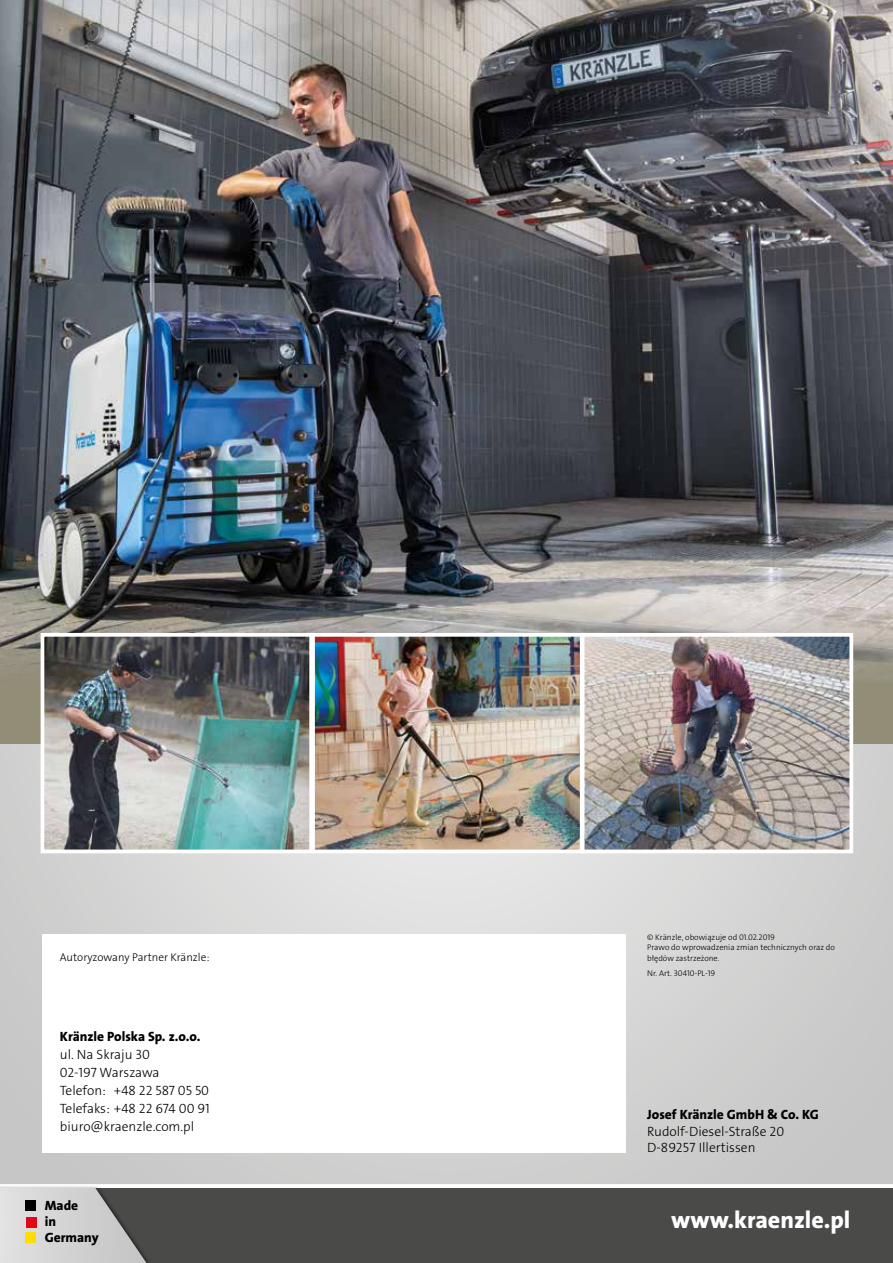
<style>
.page{position:relative;width:893px;height:1263px;background:#fff}
.page>*{position:absolute;margin:0;border:0;box-sizing:border-box;transform-origin:0 0}
.t1{font:24px "The Sans LP8 Ex Bld";color:#fff}
.t2{font:13.5px/18px "The Sans LP3 Lig";color:#000}
.t3{font:13.5px/16px "The Sans LP8 Ex Bld";color:#000}
.t4{font:11.25px "The Sans LP3 Lig";color:#000}
.t5{font:8.25px/10.5px "The Sans LP3 Lig";color:#000}
</style>
<div class="page">
<svg style="left:0;top:743px;width:893px;height:441px;background:#d2d2d2"></svg>
<img style="left:0;top:0;width:893px;height:689px">
<img style="left:46px;top:638px;width:262px;height:210px">
<div style="left:41px;top:633px;width:272px;height:220px;border:4px solid #fff"></div>
<img style="left:316px;top:638px;width:263px;height:210px">
<div style="left:311px;top:633px;width:273px;height:220px;border:4px solid #fff"></div>
<img style="left:586px;top:638px;width:262px;height:210px">
<div style="left:581px;top:633px;width:272px;height:220px;border:4px solid #fff"></div>
<div style="left:43px;top:934px;width:583px;height:218px;background:#fff"></div>
<div style="left:0;top:1188px;width:893px;height:75px;background:#4a4a49"></div>
<div style="left:0;top:1185px;width:161px;height:78px;background:#000;opacity:.7"></div>
<svg style="left:0;top:1188px;width:147px;height:75px"></svg>
<div style="left:26px;top:1200px;width:10px;height:10px;background:#000"></div>
<div style="left:26px;top:1217px;width:10px;height:10px;background:#e30613"></div>
<div style="left:26px;top:1233px;width:10px;height:10px;background:#fd0"></div>
<p class="t4" style="left:60px;top:950px;width:151px">Autoryzowany Partner Kränzle:</p>
<p class="t3" style="left:60px;top:1028px;width:142px">Kränzle Polska Sp. z.o.o.</p>
<p class="t2" style="left:60px;top:1045px;width:151px">ul. Na Skraju 30<br>02-197 Warszawa<br>Telefon: +48 22 587 05 50<br>Telefaks: +48 22 674 00 91 biuro@kraenzle.com.pl</p>
<p class="t3" style="left:45px;top:1197px;width:56px">Made<br>in<br>Germany</p>
<p class="t5" style="left:647px;top:932px;width:189px">© Kränzle, obowiązuje od 01.02.2019<br>Prawo do wprowadzenia zmian technicznych oraz do błędów zastrzeżone.</p>
<p class="t5" style="left:647px;top:968px;width:70px">Nr. Art. 30410-PL-19</p>
<p class="t3" style="left:647px;top:1107px;width:173px">Josef Kränzle GmbH &amp; Co. KG</p>
<p class="t2" style="left:647px;top:1123px;width:138px;line-height:16.5px">Rudolf-Diesel-Straße 20<br>D-89257 Illertissen</p>
<h1 class="t1" style="left:671px;top:1204px;width:181px">www.kraenzle.pl</h1>
</div>
